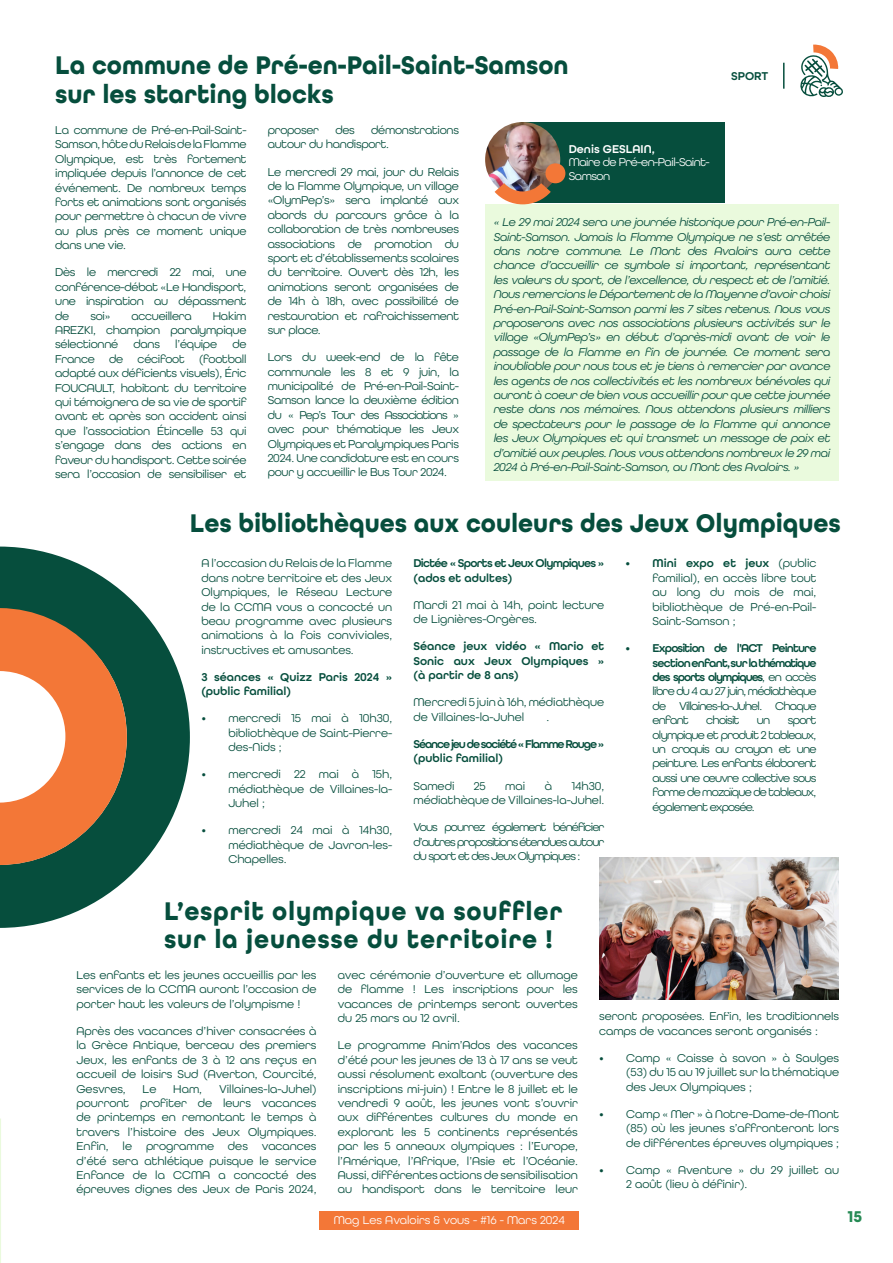
<style>
.page{position:relative;width:893px;height:1263px;background:#fff}
.page>*{position:absolute;margin:0;border:0;box-sizing:border-box;transform-origin:0 0}
.t1{font:700 27px/28.5px "All Round Gothic";color:#064e3d;scale:.95 1}
.t2{font:700 27px/28.5px "All Round Gothic";letter-spacing:.03em;color:#064e3d;scale:.95 1}
.t3{font:700 16.5px "All Round Gothic";color:#268a54}
.t4{font:12px/14.4px "All Round Gothic";color:#064e3d;text-align:justify}
.t5{font:italic 12px/14.4px "All Round Gothic";letter-spacing:-.02em;color:#064e3d;text-align:justify}
.t6{font:600 12px/14.4px "All Round Gothic";color:#064e3d;text-align:justify}
.t7{font:12px/14.4px "All Round Gothic";letter-spacing:-.02em;color:#064e3d}
.t8{font:600 12px/14.4px "All Round Gothic";letter-spacing:-.09em;color:#064e3d}
.t9{font:600 12px/14.4px "All Round Gothic";letter-spacing:-.06em;color:#064e3d}
.t10{font:12px "All Round Gothic";color:#fff}
.t11{font:12px/13.5px "All Round Gothic";letter-spacing:-.025em;color:#fff}
.t12{font:600 12px "All Round Gothic";color:#fff}
.t13{font:12px "All Round Gothic";letter-spacing:-.06em;color:#064e3d}
.s1{font-weight:600}
.s2{font-weight:400}
</style>
<div class="page">
<svg style="left:783px;top:63px;width:1px;height:26px"></svg>
<svg style="left:800px;top:44px;width:43px;height:53px"></svg>
<div style="left:320px;top:1211px;width:259px;height:18px;background:#f37737"></div>
<svg style="left:0;top:546px;width:190px;height:382px;fill:#064e3d"></svg>
<svg style="left:0;top:608px;width:127px;height:257px"></svg>
<svg style="left:0;top:1118px;width:1px;height:145px"></svg>
<div style="left:485px;top:204px;width:354px;height:276px;background:#eafadd"></div>
<img style="left:599px;top:858px;width:240px;height:141px">
<div style="left:520px;top:123px;width:204px;height:80px;background:#064e3d"></div>
<img style="left:485px;top:122px;width:75px;height:75px;border-radius:38px">
<div style="left:545px;top:163px;width:20px;height:20px;background:#f37737;border-radius:50%"></div>
<svg style="left:495px;top:183px;width:56px;height:21px"></svg>
<h1 class="t1" style="left:55px;top:51px;width:542px">La commune de Pré-en-Pail-Saint-Samson sur les starting blocks</h1>
<p class="t6" style="left:731px;top:69px;width:39px">SPORT</p>
<p class="t4" style="left:55px;top:123px;width:193px">La commune de Pré-en-Pail-Saint-Samson, hôte du Relais de la Flamme Olympique, est très fortement impliquée depuis l’annonce de cet événement. De nombreux temps forts et animations sont organisés pour permettre à chacun de vivre au plus près ce moment unique dans une vie.</p>
<p class="t4" style="left:55px;top:265px;width:193px">Dès le mercredi 22 mai, une conférence-débat «Le Handisport, une inspiration au dépassment de</p>
<p class="t4" style="left:55px;top:308px;width:193px;text-indent:158px">Hakim AREZKI, champion paralympique sélectionné</p>
<p class="t4" style="left:90px;top:308px;width:22px">soi»</p>
<p class="t7" style="left:131px;top:308px;width:62px">accueillera</p>
<p class="t4" style="left:133px;top:337px;width:28px">dans</p>
<p class="t4" style="left:175px;top:337px;width:43px">l’équipe</p>
<p class="t4" style="left:55px;top:337px;width:193px;text-indent:177px">de France de cécifoot (football adapté aux déficients visuels), Éric FOUCAULT, habitant du territoire qui témoignera de sa vie de sportif avant et après son accident ainsi que l’association Étincelle 53 qui s’engage dans des actions en faveur du handisport. Cette soirée sera l’occasion de sensibiliser et</p>
<p class="t7" style="left:268px;top:123px;width:193px;text-indent:104px">démonstrations autour du handisport.</p>
<p class="t4" style="left:268px;top:164px;width:193px">Le mercredi 29 mai, jour du Relais de la Flamme Olympique, un village «OlymPep’s» sera implanté aux abords du parcours grâce à la collaboration de très nombreuses associations de promotion du sport et d’établissements scolaires du territoire. Ouvert dès 12h, les animations seront organisées de de 14h à 18h, avec possibilité de restauration et rafraichissement sur place.</p>
<p class="t4" style="left:268px;top:350px;width:193px">Lors du week-end de la fête communale les 8 et 9 juin, la municipalité de Pré-en-Pail-Saint-Samson lance la deuxième édition du « Pep’s Tour des Associations » avec pour thématique les Jeux Olympiques et Paralympiques Paris 2024. Une candidature est en cours pour y accueillir le Bus Tour 2024.</p>
<p class="t7" style="left:268px;top:123px;width:53px">proposer</p>
<p class="t4" style="left:335px;top:123px;width:21px">des</p>
<p class="t12" style="left:569px;top:142px;width:88px">Denis GESLAIN,</p>
<p class="t11" style="left:569px;top:155px;width:143px">Maire de Pré-en-Pail-Saint-<br>Samson</p>
<p class="t5" style="left:494px;top:215px;width:338px">« Le 29 mai 2024 sera une journée historique pour Pré-en-Pail-Saint-Samson. Jamais la Flamme Olympique ne s’est arrêtée dans notre commune. Le Mont des Avaloirs aura cette chance d’accueillir ce symbole si important, représentant les valeurs du sport, de l’excellence, du respect et de l’amitié.<br>Nous remercions le Département de la Mayenne d’avoir choisi Pré-en-Pail-Saint-Samson parmi les 7 sites retenus. Nous vous proposerons avec nos associations plusieurs activités sur le village «OlymPep’s» en début d’après-midi avant de voir le passage de la Flamme en fin de journée. Ce moment sera inoubliable pour nous tous et je tiens à remercier par avance les agents de nos collectivités et les nombreux bénévoles qui auront à coeur de bien vous accueillir pour que cette journée reste dans nos mémoires. Nous attendons plusieurs milliers de spectateurs pour le passage de la Flamme qui annonce les Jeux Olympiques et qui transmet un message de paix et d’amitié aux peuples. Nous vous attendons nombreux le 29 mai 2024 à Pré-en-Pail-Saint-Samson, au Mont des Avaloirs. »</p>
<h1 class="t1" style="left:190px;top:509px;width:687px">Les bibliothèques aux couleurs des Jeux Olympiques</h1>
<p class="t4" style="left:201px;top:556px;width:192px">A l’occasion du Relais de la Flamme dans notre territoire et des Jeux Olympiques, le Réseau Lecture de la CCMA vous a concocté un beau programme avec plusieurs animations à la fois conviviales, instructives et amusantes.</p>
<p class="t6" style="left:201px;top:670px;width:192px">3 séances « Quizz Paris 2024 » (public familial)</p>
<p class="t4" style="left:228px;top:711px;width:165px;text-indent:-27px">• mercredi 15 mai à 10h30, bibliothèque de Saint-Pierre&shy;des-Nids ;</p>
<p class="t4" style="left:228px;top:767px;width:165px;text-indent:-27px">• mercredi 22 mai à 15h, médiathèque de Villaines-la-Juhel ;</p>
<p class="t4" style="left:228px;top:823px;width:165px;text-indent:-27px">• mercredi 24 mai à 14h30, médiathèque de Javron-les-Chapelles.</p>
<p class="t9" style="left:413px;top:556px;width:192px">Dictée « Sports et Jeux Olympiques » (ados et adultes)</p>
<p class="t4" style="left:413px;top:597px;width:192px">Mardi 21 mai à 14h, point lecture de Lignières-Orgères.</p>
<p class="t6" style="left:413px;top:639px;width:192px">Séance jeux vidéo « Mario et Sonic aux Jeux Olympiques » (à partir de 8 ans)</p>
<p class="t4" style="left:413px;top:695px;width:192px">Mercredi 5 juin à 16h, médiathèque de Villaines-la-Juhel</p>
<p class="t4" style="left:547px;top:709px;width:4px">.</p>
<p class="t8" style="left:413px;top:737px;width:192px">Séance jeu de société « Flamme Rouge » (public familial)</p>
<p class="t4" style="left:413px;top:778px;width:42px">Samedi</p>
<p class="t4" style="left:474px;top:778px;width:14px">25</p>
<p class="t4" style="left:505px;top:778px;width:21px">mai</p>
<p class="t4" style="left:545px;top:778px;width:9px">à</p>
<p class="t4" style="left:653px;top:556px;width:165px;text-indent:-27px"><span class="s1">• Mini expo et jeux</span> (public familial), en accès libre tout au long du mois de mai, bibliothèque de Pré-en-Pail-Saint-Samson ;</p>
<p class="t6" style="left:653px;top:641px;width:165px;text-indent:-27px">• Exposition de l’ACT Peinture section enfant, sur la thématique des sports olympiques<span class="s2">, en accès libre du 4 au 27 juin, médiathèque de Villaines-la-Juhel. Chaque enfant</span></p>
<p class="t13" style="left:706px;top:713px;width:35px">choisit</p>
<p class="t4" style="left:757px;top:713px;width:15px">un</p>
<p class="t4" style="left:653px;top:713px;width:165px;text-indent:135px">sport olympique et produit 2 tableaux, un croquis au crayon et une peinture. Les enfants élaborent aussi une œuvre collective sous forme de mozaïque de tableaux, également exposée.</p>
<p class="t4" style="left:413px;top:778px;width:192px;text-align:right">14h30,<br>médiathèque de Villaines-la-Juhel.</p>
<p class="t4" style="left:413px;top:820px;width:192px">Vous pourrez également bénéficier d’autres propositions étendues autour du sport et des Jeux Olympiques :</p>
<h1 class="t2" style="left:164px;top:897px;width:421px">L’esprit olympique va souffler sur la jeunesse du territoire !</h1>
<p class="t4" style="left:77px;top:967px;width:242px">Les enfants et les jeunes accueillis par les services de la CCMA auront l’occasion de porter haut les valeurs de l’olympisme !</p>
<p class="t4" style="left:77px;top:1023px;width:242px">Après des vacances d’hiver consacrées à la Grèce Antique, berceau des premiers Jeux, les enfants de 3 à 12 ans reçus en accueil de loisirs Sud (Averton, Courcité, Gesvres,</p>
<p class="t4" style="left:338px;top:967px;width:242px">avec cérémonie d’ouverture et allumage de flamme ! Les inscriptions pour les vacances de printemps seront ouvertes du 25 mars au 12 avril.</p>
<p class="t4" style="left:338px;top:1038px;width:242px">Le programme Anim’Ados des vacances d’été pour les jeunes de 13 à 17 ans se veut aussi résolument exaltant (ouverture des inscriptions mi-juin) ! Entre le 8 juillet et le vendredi 9 août, les jeunes vont s’ouvrir aux différentes cultures du monde en explorant les 5 continents représentés par les 5 anneaux olympiques : l’Europe, l’Amérique, l’Afrique, l’Asie et l’Océanie.<br>Aussi, différentes actions de sensibilisation au handisport dans le territoire leur</p>
<p class="t4" style="left:77px;top:1081px;width:242px;text-indent:142px">Villaines-la-Juhel) pourront profiter de leurs vacances de printemps en remontant le temps à travers l’histoire des Jeux Olympiques.<br>Enfin, le programme des vacances d’été sera athlétique puisque le service Enfance de la CCMA a concocté des épreuves dignes des Jeux de Paris 2024,</p>
<p class="t4" style="left:143px;top:1081px;width:15px">Le</p>
<p class="t4" style="left:173px;top:1081px;width:30px">Ham,</p>
<p class="t10" style="left:334px;top:1212px;width:233px">Mag Les Avaloirs &amp; vous - #16 - Mars 2024</p>
<p class="t4" style="left:599px;top:1009px;width:241px">seront proposées. Enfin, les traditionnels camps de vacances seront organisés :</p>
<p class="t4" style="left:626px;top:1050px;width:215px;text-indent:-27px">• Camp « Caisse à savon » à Saulges (53) du 15 au 19 juillet sur la thématique des Jeux Olympiques ;</p>
<p class="t4" style="left:626px;top:1106px;width:215px;text-indent:-27px">• Camp « Mer » à Notre-Dame-de-Mont (85) où les jeunes s’affronteront lors de différentes épreuves olympiques ;</p>
<p class="t4" style="left:626px;top:1162px;width:215px;text-indent:-27px">• Camp « Aventure » du 29 juillet au<br>2 août (lieu à définir).</p>
<h2 class="t3" style="left:847px;top:1206px;width:16px">15</h2>
</div>
